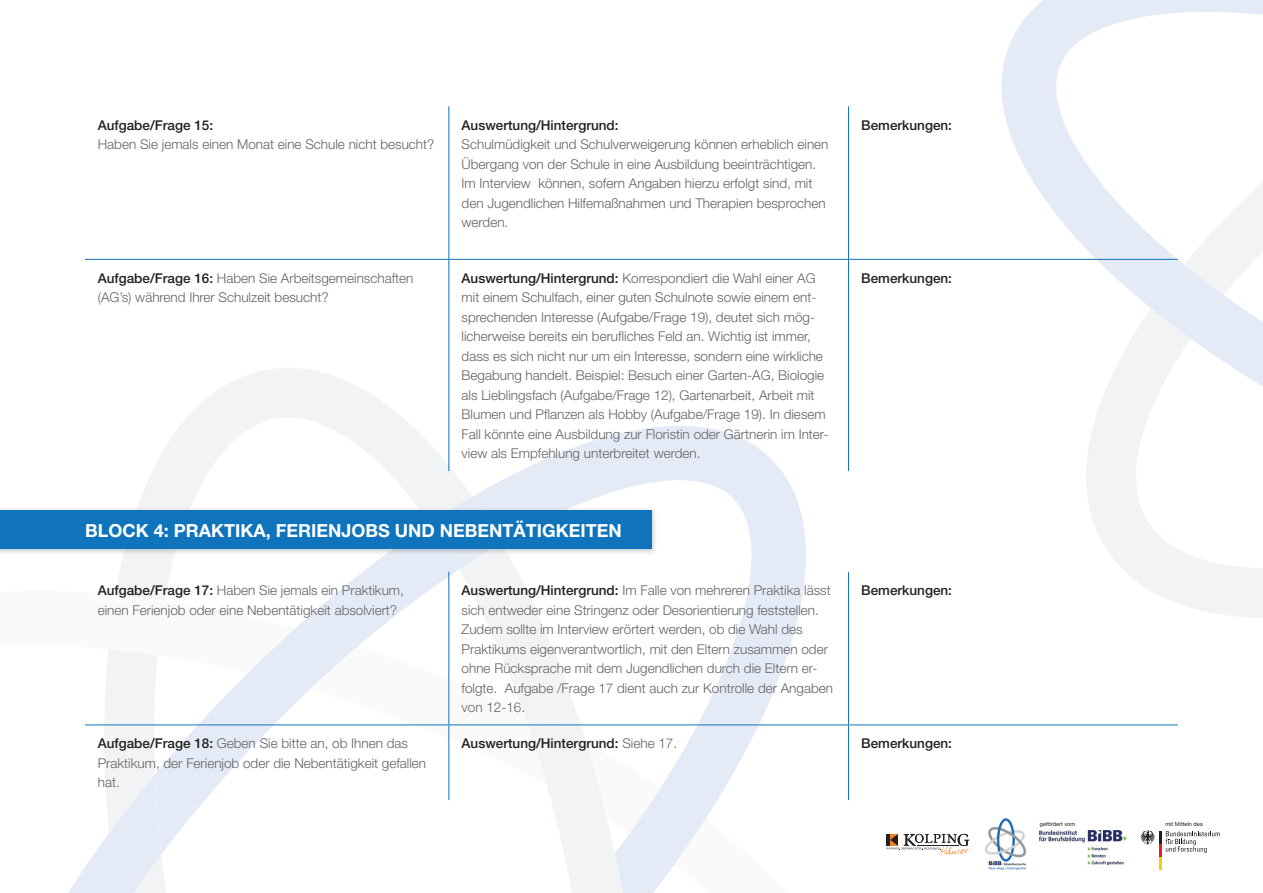
<style>
.page{position:relative;width:1263px;height:893px;background:#fff}
.page>*{position:absolute;margin:0;border:0;box-sizing:border-box;transform-origin:0 0}
.t1{font:700 18px "Helvetica Neue";color:#fff}
.t2{font:300 13.5px/19.5px "Helvetica Neue";color:#636366}
.t3{font:500 13.5px "Helvetica Neue";color:#231f20}
.t4{font:5.7px "Helvetica Neue";color:#231f20}
.s1{font-weight:500;color:#231f20}
.s2{font-weight:300;color:#636366}
</style>
<div class="page">
<svg style="left:1086px;top:309px;width:177px;height:309px"></svg>
<svg style="left:1184px;top:308px;width:79px;height:79px"></svg>
<svg style="left:984px;top:0;width:279px;height:308px"></svg>
<div style="left:1151px;top:265px;width:72px;height:74px;background:linear-gradient(to right,#e7edf6,#e7ecf6);border-radius:32px"></div>
<svg style="left:142px;top:368px;width:330px;height:129px"></svg>
<svg style="left:472px;top:426px;width:346px;height:300px;fill:#e5ebf6"></svg>
<svg style="left:68px;top:497px;width:718px;height:396px"></svg>
<img style="left:1039px;top:831px;width:87px;height:33px">
<svg style="left:1140px;top:830px;width:80px;height:40px"></svg>
<img style="left:985px;top:818px;width:42px;height:53px">
<svg style="left:886px;top:834px;width:84px;height:22px"></svg>
<hr style="left:448px;top:106px;width:1px;height:153px;background:#1074bc">
<hr style="left:848px;top:106px;width:1px;height:153px;background:#1074bc">
<hr style="left:85px;top:259px;width:364px;height:1px;background:#1074bc">
<hr style="left:449px;top:259px;width:399px;height:1px;background:#1074bc">
<hr style="left:448px;top:260px;width:1px;height:211px;background:#1074bc">
<hr style="left:848px;top:259px;width:330px;height:1px;background:#1074bc">
<hr style="left:848px;top:260px;width:1px;height:211px;background:#1074bc">
<img style="left:0;top:507px;width:657px;height:48px">
<img style="left:502px;top:549px;width:7px;height:6px">
<img style="left:123px;top:507px;width:307px;height:48px">
<img style="left:384px;top:549px;width:46px;height:6px">
<img style="left:502px;top:507px;width:70px;height:3px">
<img style="left:430px;top:507px;width:72px;height:48px">
<div style="left:0;top:510px;width:651px;height:39px;background:#1074bc"></div>
<hr style="left:448px;top:572px;width:1px;height:152px;background:#1074bc">
<hr style="left:848px;top:572px;width:1px;height:152px;background:#1074bc">
<hr style="left:85px;top:724px;width:364px;height:1px;background:#1074bc">
<hr style="left:449px;top:724px;width:399px;height:1px;background:#1074bc">
<hr style="left:448px;top:725px;width:1px;height:75px;background:#1074bc">
<hr style="left:848px;top:724px;width:330px;height:1px;background:#1074bc">
<hr style="left:848px;top:725px;width:1px;height:75px;background:#1074bc">
<p class="t3" style="left:98px;top:117px;width:117px">Aufgabe/Frage 15:</p>
<p class="t2" style="left:98px;top:134px;width:338px">Haben Sie jemals einen Monat eine Schule nicht besucht?</p>
<p class="t3" style="left:462px;top:117px;width:159px">Auswertung/Hintergrund:</p>
<p class="t2" style="left:462px;top:134px;width:368px">Schulmüdigkeit und Schulverweigerung können erheblich einen Übergang von der Schule in eine Ausbildung beeinträchtigen.<br>Im Interview können, sofern Angaben hierzu erfolgt sind, mit den Jugendlichen Hilfemaßnahmen und Therapien besprochen werden.</p>
<p class="t3" style="left:861px;top:117px;width:92px">Bemerkungen:</p>
<p class="t2" style="left:98px;top:268px;width:317px"><span class="s1">Aufgabe/Frage 16:</span> Haben Sie Arbeitsgemeinschaften (AG’s) während Ihrer Schulzeit besucht?</p>
<p class="t2" style="left:462px;top:268px;width:368px"><span class="s1">Auswertung/Hintergrund:</span> Korrespondiert die Wahl einer AG mit einem Schulfach, einer guten Schulnote sowie einem ent&shy;sprechenden Interesse (Aufgabe/Frage 19), deutet sich mög&shy;licherweise bereits ein berufliches Feld an. Wichtig ist immer, dass es sich nicht nur um ein Interesse, sondern eine wirkliche Begabung handelt. Beispiel: Besuch einer Garten-AG, Biologie als Lieblingsfach (Aufgabe/Frage 12), Gartenarbeit, Arbeit mit Blumen und Pflanzen als Hobby (Aufgabe/Frage 19). In diesem Fall könnte eine Ausbildung zur Floristin oder Gärtnerin im Inter&shy;view als Empfehlung unterbreitet werden.</p>
<p class="t3" style="left:861px;top:270px;width:92px">Bemerkungen:</p>
<h1 class="t1" style="left:85px;top:519px;width:538px">BLOCK 4: PRAKTIKA, FERIENJOBS UND NEBENTÄTIGKEITEN</h1>
<p class="t2" style="left:98px;top:580px;width:308px"><span class="s1">Aufgabe/Frage 17:</span> Haben Sie jemals ein Praktikum, einen Ferienjob oder eine Nebentätigkeit absolviert?</p>
<p class="t2" style="left:462px;top:580px;width:373px"><span class="s1">Auswertung/Hintergrund:</span> Im Falle von mehreren Praktika lässt sich entweder eine Stringenz oder Desorientierung feststellen.<br>Zudem sollte im Interview erörtert werden, ob die Wahl des Praktikums eigenverantwortlich, mit den Eltern zusammen oder ohne Rücksprache mit dem Jugendlichen durch die Eltern er&shy;folgte. Aufgabe /Frage 17 dient auch zur Kontrolle der Angaben von 12-16.</p>
<p class="t3" style="left:861px;top:582px;width:92px">Bemerkungen:</p>
<p class="t2" style="left:98px;top:733px;width:330px"><span class="s1">Aufgabe/Frage 18:</span> Geben Sie bitte an, ob Ihnen das<br>Praktikum, der Ferienjob oder die Nebentätigkeit gefallen hat.</p>
<p class="t3" style="left:462px;top:735px;width:217px">Auswertung/Hintergrund: <span class="s2">Siehe 17.</span></p>
<p class="t3" style="left:861px;top:735px;width:92px">Bemerkungen:</p>
<p class="t4" style="left:1040px;top:821px;width:37px">gefördert vom</p>
<p class="t4" style="left:1165px;top:821px;width:39px">mit Mitteln des</p>
</div>
